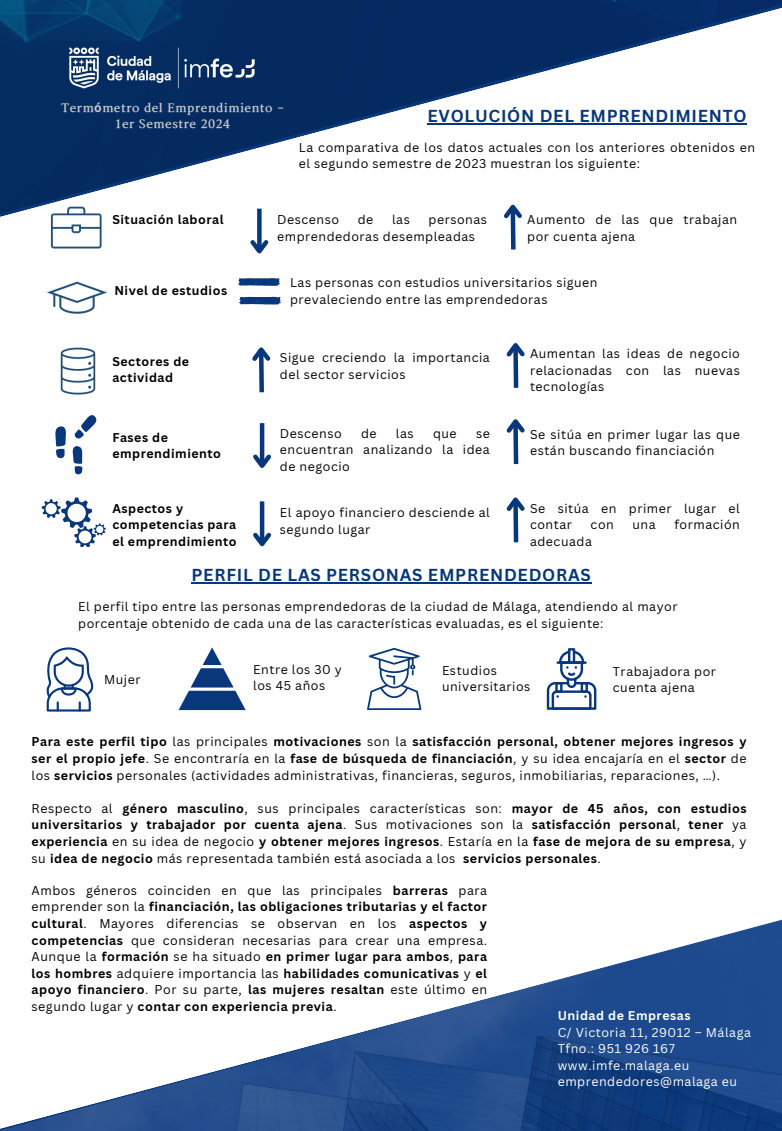
<style>
.page{position:relative;width:782px;height:1131px;background:#fff}
.page>*{position:absolute;margin:0;border:0;box-sizing:border-box;transform-origin:0 0}
.t1{font:700 16.95px "Canva Sans";letter-spacing:.04em;color:#08377c}
.t2{font:12.45px/16.5px "Canva Sans";letter-spacing:.04em;color:#000}
.t3{font:700 12.45px/16.5px "Canva Sans";letter-spacing:.04em;color:#000}
.t4{font:12.45px "Canva Sans";letter-spacing:.04em;color:#fff}
.t5{font:700 12.45px "Canva Sans";letter-spacing:.045em;color:#fff}
.t6{font:12.15px/16.4px "Arita buri Bold OTF";letter-spacing:.04em;color:#c7c8c8;text-align:center}
.s1{font-family:"Noto Sans";font-weight:700}
.s2{font-weight:700}
.s3{font-weight:400}
</style>
<div class="page">
<svg style="left:46px;top:647px;width:48px;height:64px"></svg>
<img style="left:0;top:0;width:782px;height:214px">
<img style="left:0;top:919px;width:782px;height:212px">
<img style="left:46px;top:199px;width:58px;height:50px">
<svg style="left:500px;top:199px;width:26px;height:51px"></svg>
<div style="left:257px;top:209px;width:5px;height:42px;background:#08377c"></div>
<svg style="left:250px;top:236px;width:19px;height:18px"></svg>
<img style="left:47px;top:281px;width:60px;height:33px">
<svg style="left:238px;top:278px;width:42px;height:8px"></svg>
<svg style="left:239px;top:297px;width:42px;height:7px"></svg>
<svg style="left:506px;top:343px;width:19px;height:45px"></svg>
<svg style="left:55px;top:426px;width:11px;height:32px"></svg>
<svg style="left:73px;top:446px;width:10px;height:28px"></svg>
<svg style="left:74px;top:415px;width:23px;height:24px"></svg>
<svg style="left:506px;top:419px;width:19px;height:46px"></svg>
<hr style="left:260px;top:423px;width:4px;height:43px;background:#08377c">
<svg style="left:253px;top:450px;width:18px;height:18px"></svg>
<svg style="left:252px;top:347px;width:19px;height:46px"></svg>
<img style="left:60px;top:347px;width:36px;height:48px">
<svg style="left:506px;top:497px;width:19px;height:46px"></svg>
<hr style="left:260px;top:501px;width:4px;height:43px;background:#08377c">
<svg style="left:253px;top:529px;width:18px;height:18px"></svg>
<svg style="left:179px;top:647px;width:67px;height:63px"></svg>
<svg style="left:367px;top:648px;width:54px;height:61px"></svg>
<svg style="left:547px;top:648px;width:49px;height:62px"></svg>
<svg style="left:42px;top:497px;width:64px;height:50px"></svg>
<img style="left:62px;top:43px;width:206px;height:50px">
<hr style="left:427px;top:123px;width:320px;height:1px;background:#08377c">
<hr style="left:192px;top:582px;width:399px;height:1px;background:#08377c">
<p class="t6" style="left:61px;top:100px;width:225px">Term<span class="s1">ó</span>metro del Emprendimiento -<br>1er Semestre 2024</p>
<h2 class="t1" style="left:427px;top:104px;width:321px">EVOLUCIÓN DEL EMPRENDIMIENTO</h2>
<p class="t2" style="left:299px;top:139px;width:458px">La comparativa de los datos actuales con los anteriores obtenidos en el segundo semestre de 2023 muestran los siguiente:</p>
<h2 class="t3" style="left:112px;top:211px;width:113px">Situación laboral</h2>
<p class="t2" style="left:527px;top:211px;width:211px">Aumento de las que trabajan por cuenta ajena</p>
<p class="t2" style="left:290px;top:274px;width:309px">Las personas con estudios universitarios siguen prevaleciendo entre las emprendedoras</p>
<p class="t2" style="left:277px;top:211px;width:63px">Descenso</p>
<p class="t2" style="left:358px;top:211px;width:17px">de</p>
<p class="t2" style="left:392px;top:211px;width:19px">las</p>
<p class="t2" style="left:277px;top:211px;width:211px;text-indent:151px">personas emprendedoras desempleadas</p>
<h2 class="t3" style="left:114px;top:282px;width:114px">Nivel de estudios</h2>
<p class="t3" style="left:112px;top:352px;width:78px">Sectores de actividad</p>
<h2 class="t2" style="left:530px;top:345px;width:211px;text-align:justify">Aumentan las ideas de negocio relacionadas con las nuevas tecnologías</h2>
<p class="t3" style="left:112px;top:429px;width:110px">Fases de emprendimiento</p>
<p class="t2" style="left:280px;top:349px;width:211px">Sigue creciendo la importancia del sector servicios</p>
<h2 class="t2" style="left:280px;top:425px;width:63px">Descenso</h2>
<h2 class="t2" style="left:361px;top:425px;width:17px">de</h2>
<h2 class="t2" style="left:396px;top:425px;width:19px">las</h2>
<h2 class="t2" style="left:433px;top:425px;width:25px">que</h2>
<h2 class="t2" style="left:280px;top:425px;width:211px;text-align:justify;text-indent:196px">se encuentran analizando la idea de negocio</h2>
<p class="t2" style="left:530px;top:426px;width:211px">Se sitúa en primer lugar las que están buscando financiación</p>
<p class="t3" style="left:112px;top:499px;width:126px">Aspectos y competencias para el emprendimiento</p>
<h1 class="t2" style="left:280px;top:504px;width:211px">El apoyo financiero desciende al segundo lugar</h1>
<p class="t2" style="left:530px;top:499px;width:211px">Se sitúa en primer lugar el contar</p>
<p class="t2" style="left:591px;top:516px;width:25px">con</p>
<p class="t2" style="left:632px;top:516px;width:25px">una</p>
<p class="t2" style="left:674px;top:516px;width:67px">formación</p>
<p class="t2" style="left:530px;top:532px;width:63px">adecuada</p>
<p class="t1" style="left:192px;top:563px;width:401px">PERFIL DE LAS PERSONAS EMPRENDEDORAS</p>
<p class="t2" style="left:78px;top:598px;width:601px">El perfil tipo entre las personas emprendedoras de la ciudad de Málaga, atendiendo al mayor porcentaje obtenido de cada una de las características evaluadas, es el siguiente:</p>
<p class="t2" style="left:253px;top:660px;width:90px">Entre los 30 y los 45 años</p>
<p class="t2" style="left:442px;top:661px;width:90px">Estudios universitarios</p>
<p class="t2" style="left:613px;top:662px;width:105px">Trabajadora por cuenta ajena</p>
<h2 class="t2" style="left:104px;top:671px;width:38px">Mujer</h2>
<p class="t2" style="left:32px;top:733px;width:716px;text-align:justify"><span class="s2">Para este perfil tipo</span> las principales <span class="s2">motivaciones</span> son la <span class="s2">satisfacción personal, obtener mejores ingresos y ser el propio jefe</span>. Se encontraría en la <span class="s2">fase de búsqueda de financiación</span>, y su idea encajaría en el <span class="s2">sector</span> de los <span class="s2">servicios</span> personales (actividades administrativas, financieras, seguros, inmobiliarias, reparaciones, …).</p>
<p class="t3" style="left:32px;top:799px;width:716px;text-align:justify"><span class="s3">Respecto al</span> género masculino<span class="s3">, sus principales características son:</span> mayor de 45 años, con estudios universitarios y trabajador por cuenta ajena<span class="s3">. Sus motivaciones son la</span> satisfacción personal<span class="s3">,</span> tener <span class="s3">ya </span>experiencia <span class="s3">en su idea de negocio</span> y obtener mejores ingresos<span class="s3">. Estaría en la</span> fase de mejora de su empresa<span class="s3">, y su</span> idea de negocio <span class="s3">más representada también está asociada a los</span> servicios personales<span class="s3">.</span></p>
<p class="t2" style="left:32px;top:881px;width:457px;text-align:justify">Ambos géneros coinciden en que las principales <span class="s2">barreras</span> para emprender son la <span class="s2">financiación, las obligaciones tributarias y el factor cultural</span>. Mayores diferencias se observan en los <span class="s2">aspectos y competencias</span> que consideran necesarias para crear una empresa.<br>Aunque la <span class="s2">formación</span> se ha situado <span class="s2">en primer lugar para ambos</span>, <span class="s2">para los hombres</span> adquiere importancia las <span class="s2">habilidades comunicativas</span> y <span class="s2">el apoyo financiero</span>. Por su parte, <span class="s2">las mujeres resaltan</span> este último en segundo lugar y <span class="s2">contar con experiencia previa</span>.</p>
<p class="t5" style="left:558px;top:1006px;width:134px">Unidad de Empresas</p>
<p class="t4" style="left:558px;top:1023px;width:195px">C/ Victoria 11, 29012 – Málaga</p>
<p class="t4" style="left:558px;top:1039px;width:119px">Tfno.: 951 926 167</p>
<p class="t4" style="left:558px;top:1056px;width:133px">www.imfe.malaga.eu</p>
<p class="t4" style="left:558px;top:1072px;width:181px">emprendedores@malaga eu</p>
</div>
